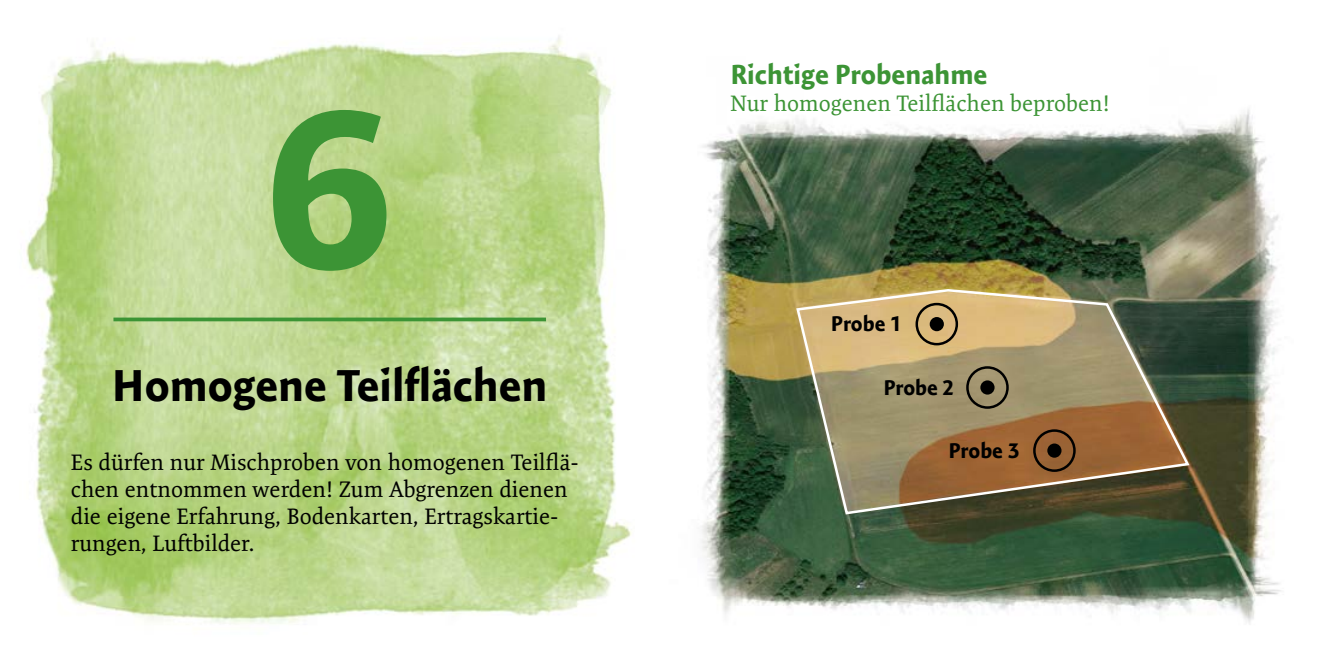
<style>
.page{position:relative;width:1319px;height:660px;background:#fff}
.page>*{position:absolute;margin:0;border:0;box-sizing:border-box;transform-origin:0 0}
.t1{font:700 225px "Expo Sans Pro";color:#3c9435}
.t2{font:700 45px "Expo Sans Pro";color:#000}
.t3{font:700 27.5px "Expo Sans Pro";color:#3c9435}
.t4{font:22.5px/27px "Expo Serif Pro";color:#000}
.t5{font:22.5px "Expo Serif Pro";color:#3c9435}
.t6{font:700 21.25px "Expo Sans Pro";color:#000}
</style>
<div class="page">
<img style="left:26px;top:37px;width:1255px;height:587px">
<svg style="left:113px;top:317px;width:433px;height:4px;background:#4f9e43"></svg>
<svg style="left:794px;top:287px;width:397px;height:228px;background:#928059"></svg>
<h1 class="t1" style="left:267px;top:49px;width:128px">6</h1>
<h2 class="t2" style="left:112px;top:357px;width:437px">Homogene Teilflächen</h2>
<p class="t4" style="left:71px;top:448px;width:509px">Es dürfen nur Mischproben von homogenen Teilflä&shy;chen entnommen werden! Zum Abgrenzen dienen die eigene Erfahrung, Bodenkarten, Ertragskartie&shy;rungen, Luftbilder.</p>
<p class="t3" style="left:730px;top:58px;width:258px">Richtige Probenahme</p>
<p class="t5" style="left:730px;top:90px;width:381px">Nur homogenen Teilflächen beproben!</p>
<p class="t6" style="left:830px;top:310px;width:72px">Probe 1</p>
<p class="t6" style="left:883px;top:373px;width:72px">Probe 2</p>
<p class="t6" style="left:948px;top:437px;width:72px">Probe 3</p>
</div>
